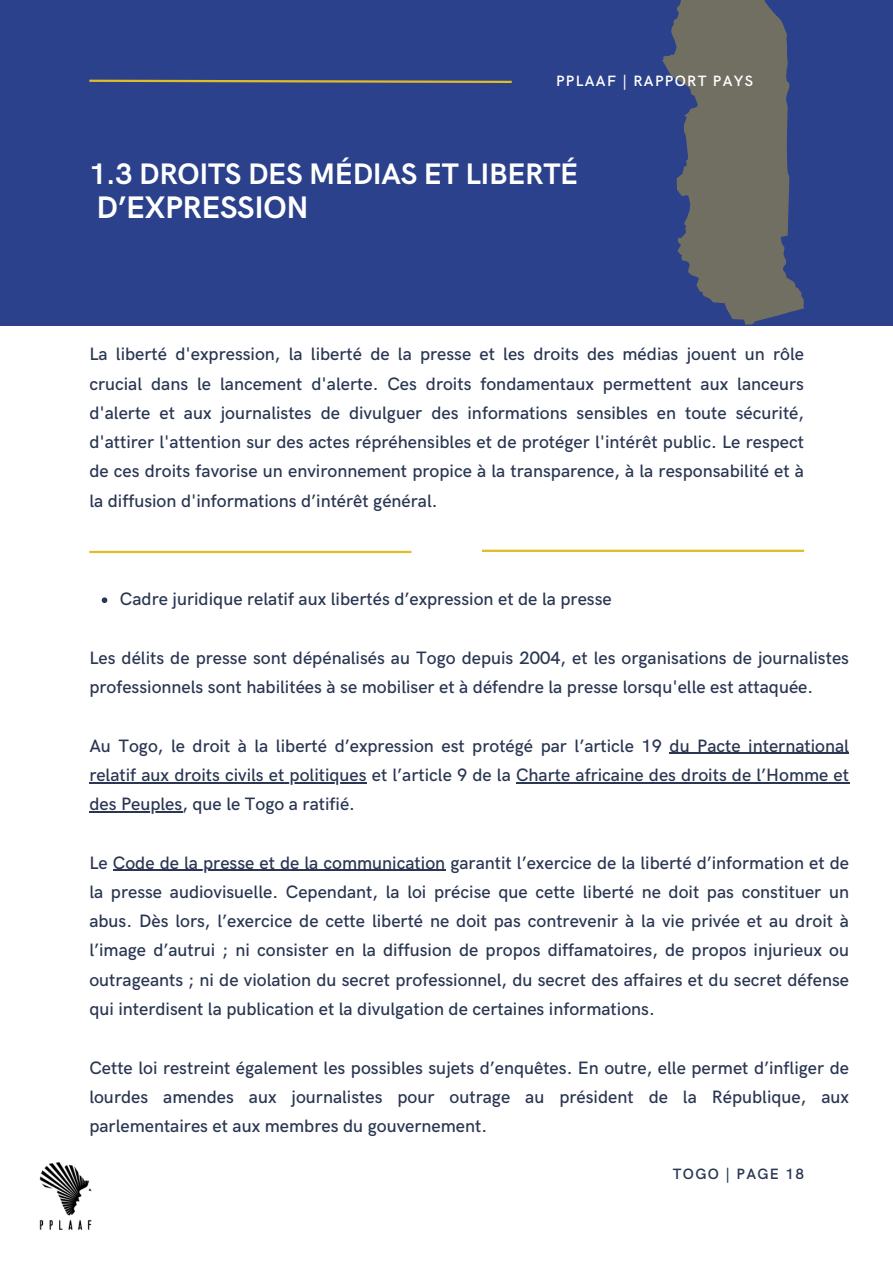
<style>
.page{position:relative;width:893px;height:1264px;background:#fff}
.page>*{position:absolute;margin:0;border:0;box-sizing:border-box;transform-origin:0 0}
.t1{font:700 31.2px "HK Grotesk";letter-spacing:-.01em;color:#fff}
.t2{font:700 29.7px "HK Grotesk";letter-spacing:-.01em;color:#fff}
.t3{font:500 18px/29.2px "HK Grotesk";color:#2a3652;text-align:justify}
.t4{font:600 15px "HK Grotesk";letter-spacing:.09em;color:#fff}
.t5{font:600 15px "HK Grotesk";letter-spacing:.09em;color:#2a3652}
</style>
<div class="page">
<div style="left:0;top:0;width:892px;height:326px;background:#2b418b"></div>
<hr style="left:89px;top:551px;width:322px;height:2px;background:#dfbd25">
<hr style="left:482px;top:549px;width:322px;height:3px;background:#dfbd25">
<svg style="left:662px;top:0;width:142px;height:325px;fill:#716f62"></svg>
<svg style="left:102px;top:597px;width:5px;height:6px"></svg>
<hr style="left:669px;top:752px;width:180px;height:1px;background:#2a3652">
<hr style="left:89px;top:782px;width:278px;height:1px;background:#2a3652">
<hr style="left:516px;top:782px;width:333px;height:1px;background:#2a3652">
<hr style="left:89px;top:811px;width:93px;height:1px;background:#2a3652">
<hr style="left:113px;top:869px;width:332px;height:1px;background:#2a3652">
<svg style="left:89px;top:79px;width:423px;height:4px"></svg>
<img style="left:39px;top:1162px;width:53px;height:68px">
<p class="t4" style="left:556px;top:72px;width:199px">PPLAAF | RAPPORT PAYS</p>
<p class="t2" style="left:89px;top:157px;width:490px">1.3 DROITS DES MÉDIAS ET LIBERTÉ</p>
<p class="t1" style="left:96px;top:189px;width:213px">D’EXPRESSION</p>
<p class="t3" style="left:89px;top:340px;width:716px">La liberté d'expression, la liberté de la presse et les droits des médias jouent un rôle crucial dans le lancement d'alerte. Ces droits fondamentaux permettent aux lanceurs d'alerte et aux journalistes de divulguer des informations sensibles en toute sécurité, d'attirer l'attention sur des actes répréhensibles et de protéger l'intérêt public. Le respect de ces droits favorise un environnement propice à la transparence, à la responsabilité et à la diffusion d'informations d’intérêt général.</p>
<p class="t3" style="left:120px;top:585px;width:493px">Cadre juridique relatif aux libertés d’expression et de la presse</p>
<p class="t3" style="left:89px;top:643px;width:761px">Les délits de presse sont dépénalisés au Togo depuis 2004, et les organisations de journalistes professionnels sont habilitées à se mobiliser et à défendre la presse lorsqu'elle est attaquée.</p>
<p class="t3" style="left:89px;top:731px;width:761px">Au Togo, le droit à la liberté d’expression est protégé par l’article 19 du Pacte international relatif aux droits civils et politiques et l’article 9 de la Charte africaine des droits de l’Homme et des Peuples, que le Togo a ratifié.</p>
<p class="t3" style="left:89px;top:848px;width:761px;text-align:left">Le Code de la presse et de la communication garantit l’exercice de la liberté d’information et de la presse audiovisuelle. Cependant, la loi précise que cette liberté ne doit pas constituer un abus. Dès lors, l’exercice de cette liberté ne doit pas contrevenir à la vie privée et au droit à l’image d’autrui ; ni consister en la diffusion de propos diffamatoires, de propos injurieux ou outrageants ; ni de violation du secret professionnel, du secret des affaires et du secret défense qui interdisent la publication et la divulgation de certaines informations.</p>
<p class="t3" style="left:89px;top:1053px;width:761px">Cette loi restreint également les possibles sujets d’enquêtes. En outre, elle permet d’infliger de lourdes amendes aux journalistes pour outrage au président de la République, aux parlementaires et aux membres du gouvernement.</p>
<p class="t5" style="left:672px;top:1165px;width:133px">TOGO | PAGE 18</p>
</div>
